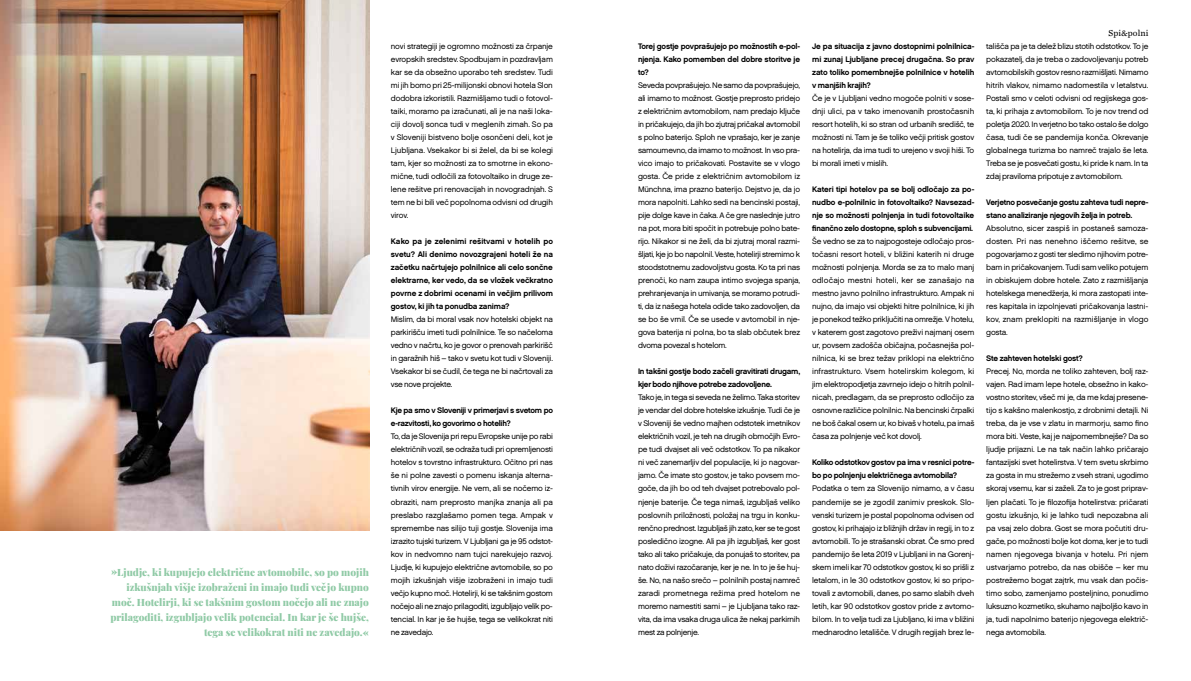
<style>
.page{position:relative;width:1191px;height:681px;background:#fff}
.page>*{position:absolute;margin:0;border:0;box-sizing:border-box;transform-origin:0 0}
.t1{font:900 10px/15px "Playfair Display";color:#90caa6;text-align:right}
.t2{font:9px "Chronicle Text G2";letter-spacing:.01em;color:#000}
.t3{font:8px/13px "Chalet London Nineteen Sixty";letter-spacing:-.025em;color:#000;text-align:justify}
.t4{font:8px/13px "Chalet New York Nineteen Sixty";letter-spacing:-.025em;color:#000;text-align:justify}
</style>
<div class="page">
<img style="left:0;top:0;width:369px;height:530px">
<p class="t1" style="left:110px;top:563px;width:260px">»Ljudje, ki kupujejo električne avtomobile, so po mojih izkušnjah višje izobraženi in imajo tudi večjo kupno moč. Hotelirji, ki se takšnim gostom nočejo ali ne znajo prilagoditi, izgubljajo velik potencial. In kar je še hujše, tega se velikokrat niti ne zavedajo.«</p>
<p class="t3" style="left:391px;top:40px;width:164px">novi strategiji je ogromno možnosti za črpanje evropskih sredstev. Spodbujam in pozdravljam kar se da obsežno uporabo teh sredstev. Tudi mi jih bomo pri 25-milijonski obnovi hotela Slon dodobra izkoristili. Razmišljamo tudi o fotovol&shy;taiki, moramo pa izračunati, ali je na naši loka&shy;ciji dovolj sonca tudi v meglenih zimah. So pa v Sloveniji bistveno bolje osončeni deli, kot je Ljubljana. Vsekakor bi si želel, da bi se kolegi tam, kjer so možnosti za to smotrne in ekono&shy;mične, tudi odločili za fotovoltaiko in druge ze&shy;lene rešitve pri renovacijah in novogradnjah. S tem ne bi bili več popolnoma odvisni od drugih virov.</p>
<p class="t4" style="left:391px;top:235px;width:164px">Kako pa je zelenimi rešitvami v hotelih po svetu? Ali denimo novozgrajeni hoteli že na začetku načrtujejo polnilnice ali celo sončne elektrarne, ker vedo, da se vložek večkratno povrne z dobrimi ocenami in večjim prilivom gostov, ki jih ta ponudba zanima?</p>
<p class="t3" style="left:391px;top:313px;width:164px">Mislim, da bi moral vsak nov hotelski objekt na parkirišču imeti tudi polnilnice. Te so načeloma vedno v načrtu, ko je govor o prenovah parkirišč in garažnih hiš – tako v svetu kot tudi v Sloveniji.<br>Vsekakor bi se čudil, če tega ne bi načrtovali za vse nove projekte.</p>
<p class="t4" style="left:391px;top:404px;width:164px">Kje pa smo v Sloveniji v primerjavi s svetom po e-razvitosti, ko govorimo o hotelih?</p>
<p class="t3" style="left:391px;top:430px;width:164px">To, da je Slovenija pri repu Evropske unije po rabi električnih vozil, se odraža tudi pri opremljenosti hotelov s tovrstno infrastrukturo. Očitno pri nas še ni polne zavesti o pomenu iskanja alterna&shy;tivnih virov energije. Ne vem, ali se nočemo iz&shy;obraziti, nam preprosto manjka znanja ali pa preslabo razglašamo pomen tega. Ampak v spremembe nas silijo tuji gostje. Slovenija ima izrazito tujski turizem. V Ljubljani ga je 95 odstot&shy;kov in nedvomno nam tujci narekujejo razvoj.<br>Ljudje, ki kupujejo električne avtomobile, so po mojih izkušnjah višje izobraženi in imajo tudi večjo kupno moč. Hotelirji, ki se takšnim gostom nočejo ali ne znajo prilagoditi, izgubljajo velik po&shy;tencial. In kar je še hujše, tega se velikokrat niti ne zavedajo.</p>
<p class="t4" style="left:638px;top:40px;width:164px">Torej gostje povprašujejo po možnostih e-pol&shy;njenja. Kako pomemben del dobre storitve je to?</p>
<p class="t3" style="left:638px;top:79px;width:164px">Seveda povprašujejo. Ne samo da povprašujejo, ali imamo to možnost. Gostje preprosto pridejo z električnim avtomobilom, nam predajo ključe in pričakujejo, da jih bo zjutraj pričakal avtomobil s polno baterijo. Sploh ne vprašajo, ker je zanje samoumevno, da imamo to možnost. In vso pra&shy;vico imajo to pričakovati. Postavite se v vlogo gosta. Če pride z električnim avtomobilom iz Münchna, ima prazno baterijo. Dejstvo je, da jo mora napolniti. Lahko sedi na bencinski postaji, pije dolge kave in čaka. A če gre naslednje jutro na pot, mora biti spočit in potrebuje polno bate&shy;rijo. Nikakor si ne želi, da bi zjutraj moral razmi&shy;šljati, kje jo bo napolnil. Veste, hotelirji stremimo k stoodstotnemu zadovoljstvu gosta. Ko ta pri nas prenoči, ko nam zaupa intimo svojega spanja, prehranjevanja in umivanja, se moramo potrudi&shy;ti, da iz našega hotela odide tako zadovoljen, da se bo še vrnil. Če se usede v avtomobil in nje&shy;gova baterija ni polna, bo ta slab občutek brez dvoma povezal s hotelom.</p>
<p class="t4" style="left:638px;top:365px;width:164px">In takšni gostje bodo začeli gravitirati drugam, kjer bodo njihove potrebe zadovoljene.</p>
<p class="t3" style="left:638px;top:391px;width:164px">Tako je, in tega si seveda ne želimo. Taka storitev je vendar del dobre hotelske izkušnje. Tudi če je v Sloveniji še vedno majhen odstotek imetnikov električnih vozil, je teh na drugih območjih Evro&shy;pe tudi dvajset ali več odstotkov. To pa nikakor ni več zanemarljiv del populacije, ki jo nagovar&shy;jamo. Če imate sto gostov, je tako povsem mo&shy;goče, da jih bo od teh dvajset potrebovalo pol&shy;njenje baterije. Če tega nimaš, izgubljaš veliko poslovnih priložnosti, položaj na trgu in konku&shy;renčno prednost. Izgubljaš jih zato, ker se te gost posledično izogne. Ali pa jih izgubljaš, ker gost tako ali tako pričakuje, da ponujaš to storitev, pa nato doživi razočaranje, ker je ne. In to je še huj&shy;še. No, na našo srečo – polnilnih postaj namreč zaradi prometnega režima pred hotelom ne moremo namestiti sami – je Ljubljana tako raz&shy;vita, da ima vsaka druga ulica že nekaj parkirnih mest za polnjenje.</p>
<p class="t4" style="left:812px;top:40px;width:164px">Je pa situacija z javno dostopnimi polnilnica&shy;mi zunaj Ljubljane precej drugačna. So prav zato toliko pomembnejše polnilnice v hotelih v manjših krajih?</p>
<p class="t3" style="left:812px;top:92px;width:164px">Če je v Ljubljani vedno mogoče polniti v sose&shy;dnji ulici, pa v tako imenovanih prostočasnih resort hotelih, ki so stran od urbanih središč, te možnosti ni. Tam je še toliko večji pritisk gostov na hotelirja, da ima tudi to urejeno v svoji hiši. To bi morali imeti v mislih.</p>
<p class="t4" style="left:812px;top:183px;width:164px">Kateri tipi hotelov pa se bolj odločajo za po&shy;nudbo e-polnilnic in fotovoltaiko? Navsezad&shy;nje so možnosti polnjenja in tudi fotovoltaike finančno zelo dostopne, sploh s subvencijami.</p>
<p class="t3" style="left:812px;top:235px;width:164px">Še vedno se za to najpogosteje odločajo pros&shy;točasni resort hoteli, v bližini katerih ni druge možnosti polnjenja. Morda se za to malo manj odločajo mestni hoteli, ker se zanašajo na mestno javno polnilno infrastrukturo. Ampak ni nujno, da imajo vsi objekti hitre polnilnice, ki jih je ponekod težko priključiti na omrežje. V hotelu, v katerem gost zagotovo preživi najmanj osem ur, povsem zadošča običajna, počasnejša pol&shy;nilnica, ki se brez težav priklopi na električno infrastrukturo. Vsem hotelirskim kolegom, ki jim elektropodjetja zavrnejo idejo o hitrih polnil&shy;nicah, predlagam, da se preprosto odločijo za osnovne različice polnilnic. Na bencinski črpalki ne boš čakal osem ur, ko bivaš v hotelu, pa imaš časa za polnjenje več kot dovolj.</p>
<p class="t4" style="left:812px;top:456px;width:164px">Koliko odstotkov gostov pa ima v resnici potre&shy;bo po polnjenju električnega avtomobila?</p>
<p class="t3" style="left:812px;top:482px;width:164px">Podatka o tem za Slovenijo nimamo, a v času pandemije se je zgodil zanimiv preskok. Slo&shy;venski turizem je postal popolnoma odvisen od gostov, ki prihajajo iz bližnjih držav in regij, in to z avtomobili. To je strašanski obrat. Če smo pred pandemijo še leta 2019 v Ljubljani in na Gorenj&shy;skem imeli kar 70 odstotkov gostov, ki so prišli z letalom, in le 30 odstotkov gostov, ki so pripo&shy;tovali z avtomobili, danes, po samo slabih dveh letih, kar 90 odstotkov gostov pride z avtomo&shy;bilom. In to velja tudi za Ljubljano, ki ima v bližini mednarodno letališče. V drugih regijah brez le-</p>
<p class="t2" style="left:1108px;top:26px;width:41px">Spi&amp;polni</p>
<p class="t3" style="left:986px;top:40px;width:164px">tališča pa je ta delež blizu stotih odstotkov. To je pokazatelj, da je treba o zadovoljevanju potreb avtomobilskih gostov resno razmišljati. Nimamo hitrih vlakov, nimamo nadomestila v letalstvu.<br>Postali smo v celoti odvisni od regijskega gos&shy;ta, ki prihaja z avtomobilom. To je nov trend od poletja 2020. In verjetno bo tako ostalo še dolgo časa, tudi če se pandemija konča. Okrevanje globalnega turizma bo namreč trajalo še leta.<br>Treba se je posvečati gostu, ki pride k nam. In ta zdaj praviloma pripotuje z avtomobilom.</p>
<p class="t4" style="left:986px;top:196px;width:164px">Verjetno posvečanje gostu zahteva tudi nepre&shy;stano analiziranje njegovih želja in potreb.</p>
<p class="t3" style="left:986px;top:222px;width:164px">Absolutno, sicer zaspiš in postaneš samoza&shy;dosten. Pri nas nenehno iščemo rešitve, se pogovarjamo z gosti ter sledimo njihovim potre&shy;bam in pričakovanjem. Tudi sam veliko potujem in obiskujem dobre hotele. Zato z razmišljanja hotelskega menedžerja, ki mora zastopati inte&shy;res kapitala in izpolnjevati pričakovanja lastni&shy;kov, znam preklopiti na razmišljanje in vlogo gosta.</p>
<p class="t4" style="left:986px;top:352px;width:98px">Ste zahteven hotelski gost?</p>
<p class="t3" style="left:986px;top:365px;width:164px">Precej. No, morda ne toliko zahteven, bolj raz&shy;vajen. Rad imam lepe hotele, obsežno in kako&shy;vostno storitev, všeč mi je, da me kdaj presene&shy;tijo s kakšno malenkostjo, z drobnimi detajli. Ni treba, da je vse v zlatu in marmorju, samo fino mora biti. Veste, kaj je najpomembnejše? Da so ljudje prijazni. Le na tak način lahko pričarajo fantazijski svet hotelirstva. V tem svetu skrbimo za gosta in mu strežemo z vseh strani, ugodimo skoraj vsemu, kar si zaželi. Za to je gost priprav&shy;ljen plačati. To je filozofija hotelirstva: pričarati gostu izkušnjo, ki je lahko tudi nepozabna ali pa vsaj zelo dobra. Gost se mora počutiti dru&shy;gače, po možnosti bolje kot doma, ker je to tudi namen njegovega bivanja v hotelu. Pri njem ustvarjamo potrebo, da nas obišče – ker mu postrežemo bogat zajtrk, mu vsak dan počis&shy;timo sobo, zamenjamo posteljnino, ponudimo luksuzno kozmetiko, skuhamo najboljšo kavo in ja, tudi napolnimo baterijo njegovega električ&shy;nega avtomobila.</p>
</div>
